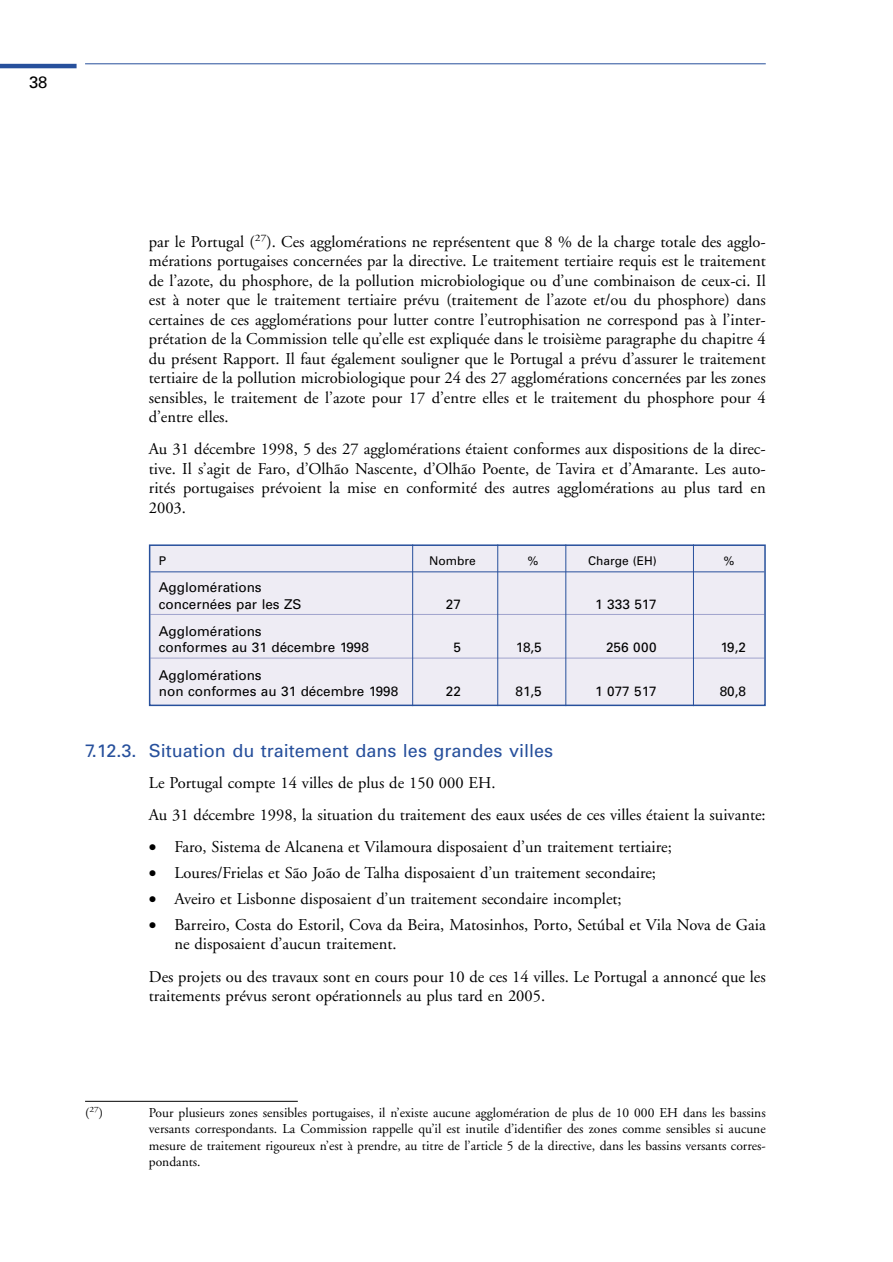
<style>
.page{position:relative;width:893px;height:1262px;background:#fff}
.page>*{position:absolute;margin:0;border:0;box-sizing:border-box;transform-origin:0 0}
.t1{font:18px "Univers";color:#27509c}
.t2{font:16.5px/19.5px "Adobe Garamond";color:#000}
.t3{font:16.5px "Univers";color:#000}
.t4{font:13.5px/16.5px "Adobe Garamond";color:#000;text-align:justify}
.t5{font:13.5px/16.5px "Univers";color:#000}
.t6{font:12px "Univers";color:#000}
</style>
<div class="page">
<hr style="left:0;top:64px;width:77px;height:4px;background:#27509c">
<hr style="left:85px;top:63px;width:680px;height:1px;background:#27509c">
<hr style="left:85px;top:1101px;width:213px;height:1px;background:#000">
<div style="left:150px;top:545px;width:615px;height:160px;background:#eeecf4"></div>
<hr style="left:150px;top:571px;width:614px;height:1px;background:#27509c">
<hr style="left:150px;top:614px;width:614px;height:1px;background:#a0a3cc">
<hr style="left:150px;top:657px;width:614px;height:1px;background:#a0a3cc">
<div style="left:149px;top:544px;width:616px;height:162px;border:2px solid #27509c"></div>
<hr style="left:693px;top:544px;width:1px;height:162px;background:#27509c">
<hr style="left:565px;top:544px;width:1px;height:162px;background:#27509c">
<hr style="left:497px;top:544px;width:1px;height:162px;background:#27509c">
<hr style="left:412px;top:544px;width:1px;height:162px;background:#27509c">
<p class="t3" style="left:29px;top:76px;width:20px">38</p>
<p class="t2" style="left:149px;top:233px;width:618px;text-align:justify">par le Portugal (<sup>27</sup>). Ces agglomérations ne représentent que 8 % de la charge totale des agglo&shy;mérations portugaises concernées par la directive. Le traitement tertiaire requis est le traitement de l’azote, du phosphore, de la pollution microbiologique ou d’une combinaison de ceux-ci. Il est à noter que le traitement tertiaire prévu (traitement de l’azote et/ou du phosphore) dans certaines de ces agglomérations pour lutter contre l’eutrophisation ne correspond pas à l’inter&shy;prétation de la Commission telle qu’elle est expliquée dans le troisième paragraphe du chapitre 4 du présent Rapport. Il faut également souligner que le Portugal a prévu d’assurer le traitement tertiaire de la pollution microbiologique pour 24 des 27 agglomérations concernées par les zones sensibles, le traitement de l’azote pour 17 d’entre elles et le traitement du phosphore pour 4 d’entre elles.</p>
<p class="t2" style="left:149px;top:441px;width:618px;text-align:justify">Au 31 décembre 1998, 5 des 27 agglomérations étaient conformes aux dispositions de la direc&shy;tive. Il s’agit de Faro, d’Olhão Nascente, d’Olhão Poente, de Tavira et d’Amarante. Les auto&shy;rités portugaises prévoient la mise en conformité des autres agglomérations au plus tard en 2003.</p>
<p class="t6" style="left:159px;top:556px;width:9px">P</p>
<p class="t6" style="left:429px;top:556px;width:48px">Nombre</p>
<p class="t6" style="left:528px;top:556px;width:12px">%</p>
<p class="t6" style="left:588px;top:556px;width:70px">Charge (EH)</p>
<p class="t6" style="left:723px;top:556px;width:12px">%</p>
<p class="t5" style="left:159px;top:580px;width:144px">Agglomérations concernées par les ZS</p>
<p class="t5" style="left:446px;top:597px;width:17px">27</p>
<p class="t5" style="left:595px;top:597px;width:63px">1 333 517</p>
<p class="t5" style="left:159px;top:624px;width:211px">Agglomérations<br>conformes au 31 décembre 1998</p>
<p class="t5" style="left:159px;top:667px;width:241px">Agglomérations<br>non conformes au 31 décembre 1998</p>
<p class="t5" style="left:453px;top:640px;width:9px">5</p>
<p class="t5" style="left:515px;top:640px;width:28px">18,5</p>
<p class="t5" style="left:606px;top:640px;width:52px">256 000</p>
<p class="t5" style="left:720px;top:640px;width:27px">19,2</p>
<p class="t5" style="left:446px;top:684px;width:17px">22</p>
<p class="t5" style="left:515px;top:684px;width:28px">81,5</p>
<p class="t5" style="left:595px;top:684px;width:63px">1 077 517</p>
<p class="t5" style="left:719px;top:684px;width:28px">80,8</p>
<p class="t1" style="left:85px;top:744px;width:469px">7.12.3. Situation du traitement dans les grandes villes</p>
<p class="t2" style="left:149px;top:767px;width:618px;line-height:32.2px">Le Portugal compte 14 villes de plus de 150 000 EH.<br>Au 31 décembre 1998, la situation du traitement des eaux usées de ces villes étaient la suivante:</p>
<p class="t2" style="left:149px;top:838px;width:524px">• Faro, Sistema de Alcanena et Vilamoura disposaient d’un traitement tertiaire;</p>
<p class="t2" style="left:149px;top:864px;width:508px">• Loures/Frielas et São João de Talha disposaient d’un traitement secondaire;</p>
<p class="t2" style="left:149px;top:890px;width:474px">• Aveiro et Lisbonne disposaient d’un traitement secondaire incomplet;</p>
<p class="t2" style="left:174px;top:916px;width:593px;text-indent:-26px">• Barreiro, Costa do Estoril, Cova da Beira, Matosinhos, Porto, Setúbal et Vila Nova de Gaia ne disposaient d’aucun traitement.</p>
<p class="t2" style="left:149px;top:968px;width:618px">Des projets ou des travaux sont en cours pour 10 de ces 14 villes. Le Portugal a annoncé que les traitements prévus seront opérationnels au plus tard en 2005.</p>
<p class="t4" style="left:85px;top:1105px;width:20px">(<sup>27</sup>)</p>
<p class="t4" style="left:149px;top:1105px;width:618px">Pour plusieurs zones sensibles portugaises, il n’existe aucune agglomération de plus de 10 000 EH dans les bassins versants correspondants. La Commission rappelle qu’il est inutile d’identifier des zones comme sensibles si aucune mesure de traitement rigoureux n’est à prendre, au titre de l’article 5 de la directive, dans les bassins versants corres&shy;pondants.</p>
</div>
